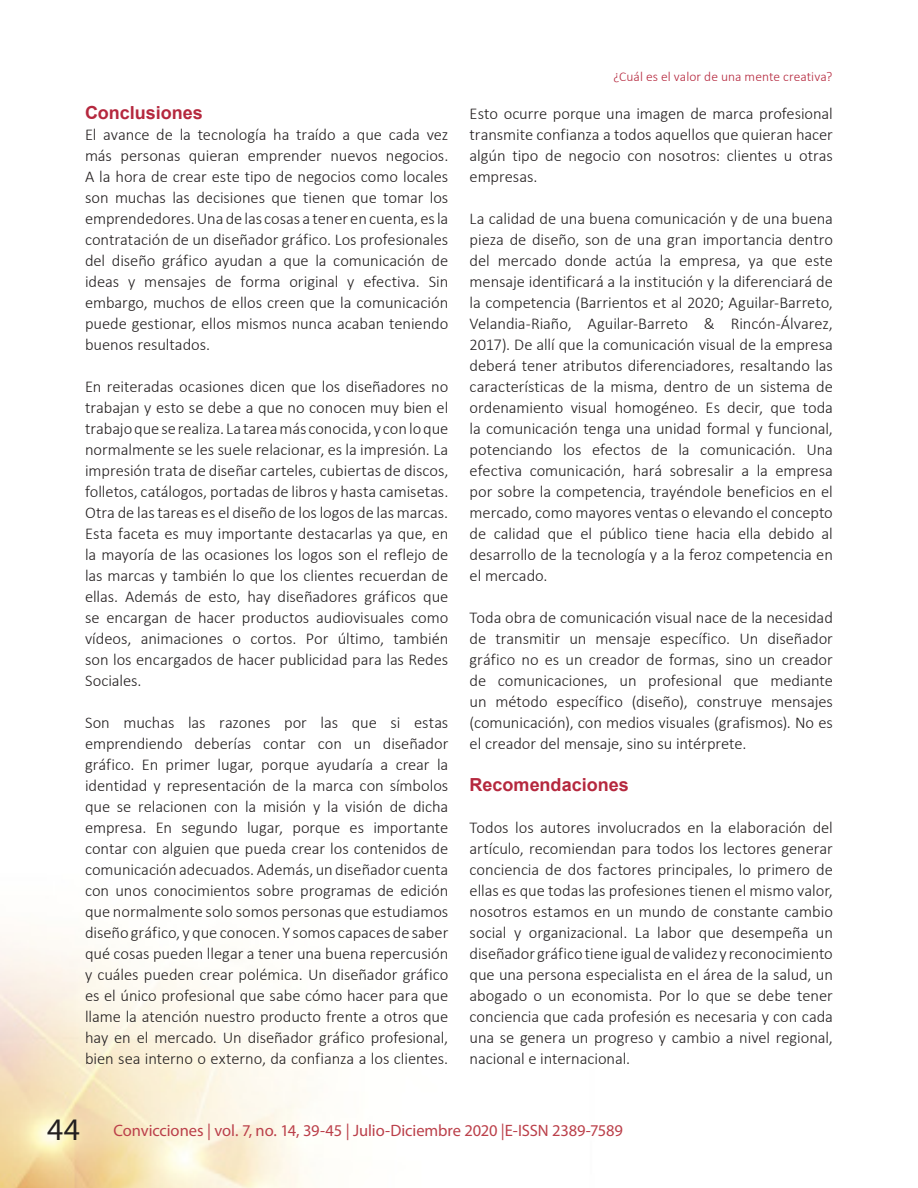
<style>
.page{position:relative;width:918px;height:1188px;background:#fff}
.page>*{position:absolute;margin:0;border:0;box-sizing:border-box;transform-origin:0 0}
.sub{font:700 18px "Arial";color:#b5283e}
.t1{font:300 16.5px/21px "Calibri";letter-spacing:-.005em;color:#231f20;text-align:justify}
.t2{font:16.5px "Myriad Pro";letter-spacing:-.01em;color:#bb404a}
.t3{font:300 13.5px "Calibri";letter-spacing:.005em;color:#b5283e}
.s1{font-size:31.5px;color:#231f20}
</style>
<div class="page">
<img style="left:0;top:936px;width:311px;height:252px">
<p class="sub" style="left:85px;top:100px;width:119px">Conclusiones</p>
<p class="t1" style="left:85px;top:124px;width:365px">El avance de la tecnología ha traído a que cada vez más personas quieran emprender nuevos negocios.<br>A la hora de crear este tipo de negocios como locales son muchas las decisiones que tienen que tomar los emprendedores. Una de las cosas a tener en cuenta, es la contratación de un diseñador gráfico. Los profesionales del diseño gráfico ayudan a que la comunicación de ideas y mensajes de forma original y efectiva. Sin embargo, muchos de ellos creen que la comunicación puede gestionar, ellos mismos nunca acaban teniendo buenos resultados.</p>
<p class="t1" style="left:85px;top:376px;width:365px">En reiteradas ocasiones dicen que los diseñadores no trabajan y esto se debe a que no conocen muy bien el trabajo que se realiza. La tarea más conocida, y con lo que normalmente se les suele relacionar, es la impresión. La impresión trata de diseñar carteles, cubiertas de discos, folletos, catálogos, portadas de libros y hasta camisetas.<br>Otra de las tareas es el diseño de los logos de las marcas.<br>Esta faceta es muy importante destacarlas ya que, en la mayoría de las ocasiones los logos son el reflejo de las marcas y también lo que los clientes recuerdan de ellas. Además de esto, hay diseñadores gráficos que se encargan de hacer productos audiovisuales como vídeos, animaciones o cortos. Por último, también son los encargados de hacer publicidad para las Redes Sociales.</p>
<p class="t1" style="left:85px;top:712px;width:365px">Son muchas las razones por las que si estas emprendiendo deberías contar con un diseñador gráfico. En primer lugar, porque ayudaría a crear la identidad y representación de la marca con símbolos que se relacionen con la misión y la visión de dicha empresa. En segundo lugar, porque es importante contar con alguien que pueda crear los contenidos de comunicación adecuados. Además, un diseñador cuenta con unos conocimientos sobre programas de edición que normalmente solo somos personas que estudiamos diseño gráfico, y que conocen. Y somos capaces de saber qué cosas pueden llegar a tener una buena repercusión y cuáles pueden crear polémica. Un diseñador gráfico es el único profesional que sabe cómo hacer para que llame la atención nuestro producto frente a otros que hay en el mercado. Un diseñador gráfico profesional, bien sea interno o externo, da confianza a los clientes.</p>
<p class="t3" style="left:614px;top:68px;width:220px">¿Cuál es el valor de una mente creativa?</p>
<p class="t1" style="left:470px;top:103px;width:365px">Esto ocurre porque una imagen de marca profesional transmite confianza a todos aquellos que quieran hacer algún tipo de negocio con nosotros: clientes u otras empresas.</p>
<p class="t1" style="left:470px;top:208px;width:365px">La calidad de una buena comunicación y de una buena pieza de diseño, son de una gran importancia dentro del mercado donde actúa la empresa, ya que este mensaje identificará a la institución y la diferenciará de la competencia (Barrientos et al 2020; Aguilar-Barreto, Velandia-Riaño, Aguilar-Barreto &amp; Rincón-Álvarez, 2017). De allí que la comunicación visual de la empresa deberá tener atributos diferenciadores, resaltando las características de la misma, dentro de un sistema de ordenamiento visual homogéneo. Es decir, que toda la comunicación tenga una unidad formal y funcional, potenciando los efectos de la comunicación. Una efectiva comunicación, hará sobresalir a la empresa por sobre la competencia, trayéndole beneficios en el mercado, como mayores ventas o elevando el concepto de calidad que el público tiene hacia ella debido al desarrollo de la tecnología y a la feroz competencia en el mercado.</p>
<p class="t1" style="left:470px;top:607px;width:365px">Toda obra de comunicación visual nace de la necesidad de transmitir un mensaje específico. Un diseñador gráfico no es un creador de formas, sino un creador de comunicaciones, un profesional que mediante un método específico (diseño), construye mensajes (comunicación), con medios visuales (grafismos). No es el creador del mensaje, sino su intérprete.</p>
<p class="sub" style="left:470px;top:772px;width:161px">Recomendaciones</p>
<p class="t1" style="left:470px;top:817px;width:365px">Todos los autores involucrados en la elaboración del artículo, recomiendan para todos los lectores generar conciencia de dos factores principales, lo primero de ellas es que todas las profesiones tienen el mismo valor, nosotros estamos en un mundo de constante cambio social y organizacional. La labor que desempeña un diseñador gráfico tiene igual de validez y reconocimiento que una persona especialista en el área de la salud, un abogado o un economista. Por lo que se debe tener conciencia que cada profesión es necesaria y con cada una se genera un progreso y cambio a nivel regional, nacional e internacional.</p>
<p class="t2" style="left:47px;top:1120px;width:577px"><span class="s1">44</span> Convicciones | vol. 7, no. 14, 39-45 | Julio-Diciembre 2020 |E-ISSN 2389-7589</p>
</div>
